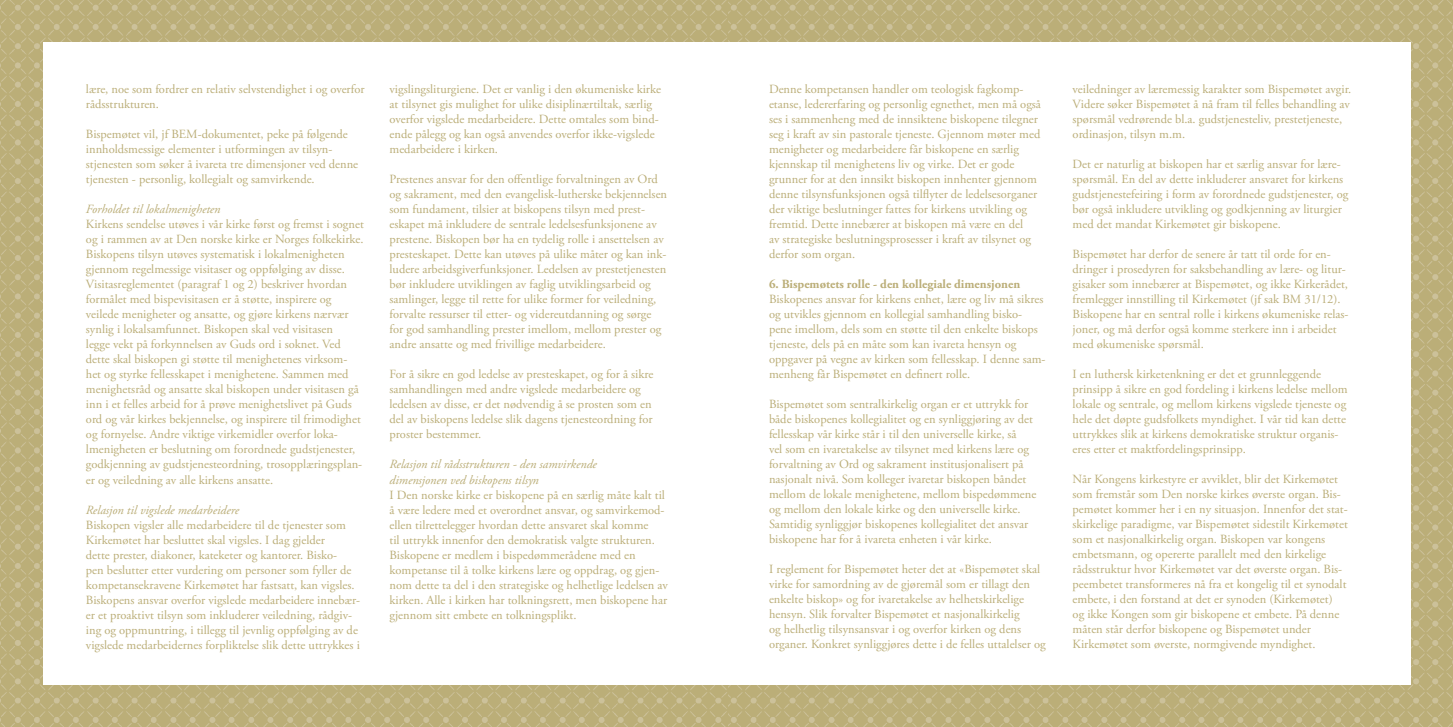
<style>
.page{position:relative;width:1453px;height:727px;background:#fff}
.page>*{position:absolute;margin:0;border:0;box-sizing:border-box;transform-origin:0 0}
.t1{font:12.5px/15px "Adobe Garamond Pro";color:#bbae78}
.t2{font:italic 12.5px/15px "Adobe Garamond Pro";color:#bbae78}
.t3{font:700 12.5px "Adobe Garamond Pro";color:#bbae78}
</style>
<div class="page">
<img style="left:728px;top:0;width:725px;height:726px">
<img style="left:0;top:0;width:728px;height:726px">
<div style="left:43px;top:42px;width:1367px;height:642px;background:#fff"></div>
<p class="t1" style="left:86px;top:82px;width:280px">lære, noe som fordrer en relativ selvstendighet i og overfor rådsstrukturen.</p>
<p class="t1" style="left:86px;top:127px;width:274px">Bispemøtet vil, jf BEM-dokumentet, peke på følgende innholdsmessige elementer i utformingen av tilsyn&shy;stjenesten som søker å ivareta tre dimensjoner ved denne tjenesten - personlig, kollegialt og samvirkende.</p>
<p class="t2" style="left:86px;top:202px;width:136px">Forholdet til lokalmenigheten</p>
<p class="t1" style="left:86px;top:217px;width:279px">Kirkens sendelse utøves i vår kirke først og fremst i sognet og i rammen av at Den norske kirke er Norges folkekirke.<br>Biskopens tilsyn utøves systematisk i lokalmenigheten gjennom regelmessige visitaser og oppfølging av disse.<br>Visitasreglementet (paragraf 1 og 2) beskriver hvordan formålet med bispevisitasen er å støtte, inspirere og veilede menigheter og ansatte, og gjøre kirkens nærvær synlig i lokalsamfunnet. Biskopen skal ved visitasen<br>legge vekt på forkynnelsen av Guds ord i soknet. Ved dette skal biskopen gi støtte til menighetenes virksom&shy;het og styrke fellesskapet i menighetene. Sammen med menighetsråd og ansatte skal biskopen under visitasen gå inn i et felles arbeid for å prøve menighetslivet på Guds ord og vår kirkes bekjennelse, og inspirere til frimodighet og fornyelse. Andre viktige virkemidler overfor loka&shy;lmenigheten er beslutning om forordnede gudstjenester, godkjenning av gudstjenesteordning, trosopplæringsplan&shy;er og veiledning av alle kirkens ansatte.</p>
<p class="t2" style="left:86px;top:502px;width:155px">Relasjon til vigslede medarbeidere</p>
<p class="t1" style="left:86px;top:517px;width:276px">Biskopen vigsler alle medarbeidere til de tjenester som Kirkemøtet har besluttet skal vigsles. I dag gjelder<br>dette prester, diakoner, kateketer og kantorer. Bisko-<br>pen beslutter etter vurdering om personer som fyller de kompetansekravene Kirkemøtet har fastsatt, kan vigsles.<br>Biskopens ansvar overfor vigslede medarbeidere innebær&shy;er et proaktivt tilsyn som inkluderer veiledning, rådgiv&shy;ing og oppmuntring, i tillegg til jevnlig oppfølging av de vigslede medarbeidernes forpliktelse slik dette uttrykkes i</p>
<p class="t1" style="left:389px;top:82px;width:273px">vigslingsliturgiene. Det er vanlig i den økumeniske kirke at tilsynet gis mulighet for ulike disiplinærtiltak, særlig overfor vigslede medarbeidere. Dette omtales som bind&shy;ende pålegg og kan også anvendes overfor ikke-vigslede medarbeidere i kirken.</p>
<p class="t1" style="left:389px;top:172px;width:279px">Prestenes ansvar for den offentlige forvaltningen av Ord og sakrament, med den evangelisk-lutherske bekjennelsen som fundament, tilsier at biskopens tilsyn med prest&shy;eskapet må inkludere de sentrale ledelsesfunksjonene av prestene. Biskopen bør ha en tydelig rolle i ansettelsen av presteskapet. Dette kan utøves på ulike måter og kan ink&shy;ludere arbeidsgiverfunksjoner. Ledelsen av prestetjenesten bør inkludere utviklingen av faglig utviklingsarbeid og samlinger, legge til rette for ulike former for veiledning, forvalte ressurser til etter- og videreutdanning og sørge for god samhandling prester imellom, mellom prester og andre ansatte og med frivillige medarbeidere.</p>
<p class="t1" style="left:389px;top:367px;width:265px">For å sikre en god ledelse av presteskapet, og for å sikre samhandlingen med andre vigslede medarbeidere og ledelsen av disse, er det nødvendig å se prosten som en del av biskopens ledelse slik dagens tjenesteordning for proster bestemmer.</p>
<p class="t2" style="left:389px;top:457px;width:209px">Relasjon til rådsstrukturen - den samvirkende dimensjonen ved biskopens tilsyn</p>
<p class="t1" style="left:389px;top:487px;width:280px">I Den norske kirke er biskopene på en særlig måte kalt til å være ledere med et overordnet ansvar, og samvirkemod&shy;ellen tilrettelegger hvordan dette ansvaret skal komme<br>til uttrykk innenfor den demokratisk valgte strukturen.<br>Biskopene er medlem i bispedømmerådene med en kompetanse til å tolke kirkens lære og oppdrag, og gjen&shy;nom dette ta del i den strategiske og helhetlige ledelsen av kirken. Alle i kirken har tolkningsrett, men biskopene har gjennom sitt embete en tolkningsplikt.</p>
<p class="t1" style="left:769px;top:82px;width:273px">Denne kompetansen handler om teologisk fagkomp&shy;etanse, ledererfaring og personlig egnethet, men må også ses i sammenheng med de innsiktene biskopene tilegner seg i kraft av sin pastorale tjeneste. Gjennom møter med menigheter og medarbeidere får biskopene en særlig kjennskap til menighetens liv og virke. Det er gode grunner for at den innsikt biskopen innhenter gjennom denne tilsynsfunksjonen også tilflyter de ledelsesorganer der viktige beslutninger fattes for kirkens utvikling og fremtid. Dette innebærer at biskopen må være en del<br>av strategiske beslutningsprosesser i kraft av tilsynet og derfor som organ.</p>
<p class="t3" style="left:769px;top:277px;width:253px">6. Bispemøtets rolle - den kollegiale dimensjonen</p>
<p class="t1" style="left:769px;top:292px;width:278px">Biskopenes ansvar for kirkens enhet, lære og liv må sikres og utvikles gjennom en kollegial samhandling bisko&shy;pene imellom, dels som en støtte til den enkelte biskops tjeneste, dels på en måte som kan ivareta hensyn og oppgaver på vegne av kirken som fellesskap. I denne sam&shy;menheng får Bispemøtet en definert rolle.</p>
<p class="t1" style="left:769px;top:397px;width:269px">Bispemøtet som sentralkirkelig organ er et uttrykk for både biskopenes kollegialitet og en synliggjøring av det fellesskap vår kirke står i til den universelle kirke, så<br>vel som en ivaretakelse av tilsynet med kirkens lære og forvaltning av Ord og sakrament institusjonalisert på nasjonalt nivå. Som kolleger ivaretar biskopen båndet mellom de lokale menighetene, mellom bispedømmene og mellom den lokale kirke og den universelle kirke.<br>Samtidig synliggjør biskopenes kollegialitet det ansvar biskopene har for å ivareta enheten i vår kirke.</p>
<p class="t1" style="left:769px;top:562px;width:278px">I reglement for Bispemøtet heter det at «Bispemøtet skal virke for samordning av de gjøremål som er tillagt den enkelte biskop» og for ivaretakelse av helhetskirkelige hensyn. Slik forvalter Bispemøtet et nasjonalkirkelig<br>og helhetlig tilsynsansvar i og overfor kirken og dens organer. Konkret synliggjøres dette i de felles uttalelser og</p>
<p class="t1" style="left:1072px;top:82px;width:280px">veiledninger av læremessig karakter som Bispemøtet avgir.<br>Videre søker Bispemøtet å nå fram til felles behandling av spørsmål vedrørende bl.a. gudstjenesteliv, prestetjeneste, ordinasjon, tilsyn m.m.</p>
<p class="t1" style="left:1072px;top:157px;width:277px">Det er naturlig at biskopen har et særlig ansvar for lære&shy;spørsmål. En del av dette inkluderer ansvaret for kirkens gudstjenestefeiring i form av forordnede gudstjenester, og bør også inkludere utvikling og godkjenning av liturgier med det mandat Kirkemøtet gir biskopene.</p>
<p class="t1" style="left:1072px;top:247px;width:277px">Bispemøtet har derfor de senere år tatt til orde for en&shy;dringer i prosedyren for saksbehandling av lære- og litur&shy;gisaker som innebærer at Bispemøtet, og ikke Kirkerådet, fremlegger innstilling til Kirkemøtet (jf sak BM 31/12).<br>Biskopene har en sentral rolle i kirkens økumeniske relas&shy;joner, og må derfor også komme sterkere inn i arbeidet med økumeniske spørsmål.</p>
<p class="t1" style="left:1072px;top:367px;width:276px">I en luthersk kirketenkning er det et grunnleggende prinsipp å sikre en god fordeling i kirkens ledelse mellom lokale og sentrale, og mellom kirkens vigslede tjeneste og hele det døpte gudsfolkets myndighet. I vår tid kan dette uttrykkes slik at kirkens demokratiske struktur organis&shy;eres etter et maktfordelingsprinsipp.</p>
<p class="t1" style="left:1072px;top:472px;width:277px">Når Kongens kirkestyre er avviklet, blir det Kirkemøtet som fremstår som Den norske kirkes øverste organ. Bis&shy;pemøtet kommer her i en ny situasjon. Innenfor det stat&shy;skirkelige paradigme, var Bispemøtet sidestilt Kirkemøtet som et nasjonalkirkelig organ. Biskopen var kongens embetsmann, og opererte parallelt med den kirkelige rådsstruktur hvor Kirkemøtet var det øverste organ. Bis&shy;peembetet transformeres nå fra et kongelig til et synodalt embete, i den forstand at det er synoden (Kirkemøtet)<br>og ikke Kongen som gir biskopene et embete. På denne måten står derfor biskopene og Bispemøtet under Kirkemøtet som øverste, normgivende myndighet.</p>
</div>
